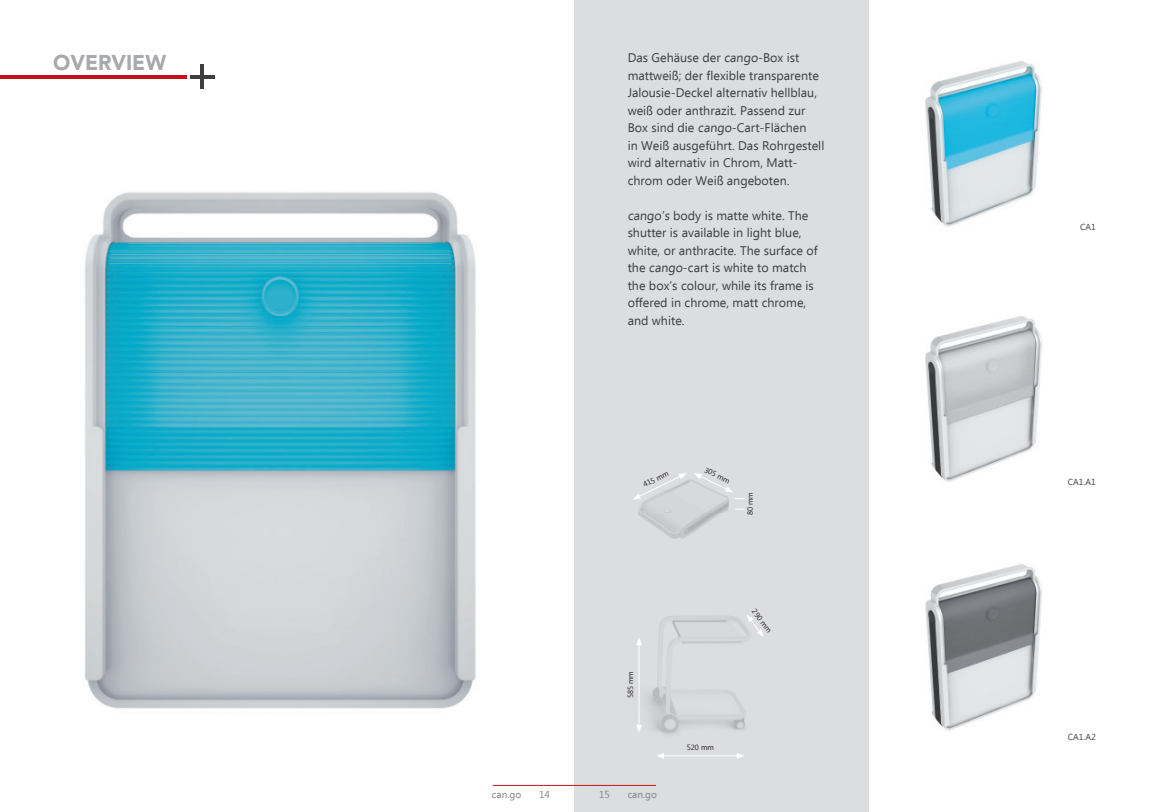
<style>
.page{position:relative;width:1149px;height:812px;background:#fff}
.page>*{position:absolute;margin:0;border:0;box-sizing:border-box;transform-origin:0 0}
.t1{font:900 21.25px "Avenir LT";color:#a8a9ad}
.t2{font:12.5px/17.5px "Ebrima";color:#3e3e3f}
.t3{font:10px "Ebrima";color:#808285}
.t4{font:8.75px "Ebrima";color:#3e3e3f}
.t5{font:7.5px "Ebrima";color:#231f20}
</style>
<div class="page">
<img style="left:85px;top:192px;width:391px;height:517px">
<div style="left:574px;top:0;width:294px;height:811px;background:#dcdddf"></div>
<img style="left:633px;top:479px;width:100px;height:60px">
<img style="left:637px;top:616px;width:109px;height:138px">
<svg style="left:693px;top:473px;width:40px;height:19px"></svg>
<svg style="left:746px;top:615px;width:17px;height:22px"></svg>
<svg style="left:633px;top:473px;width:53px;height:26px"></svg>
<img style="left:925px;top:60px;width:117px;height:167px">
<img style="left:925px;top:315px;width:117px;height:167px">
<img style="left:925px;top:564px;width:117px;height:167px">
<hr style="left:661px;top:755px;width:77px;height:1px;background:#fff">
<svg style="left:656px;top:753px;width:7px;height:5px"></svg>
<svg style="left:736px;top:753px;width:8px;height:5px"></svg>
<hr style="left:638px;top:643px;width:1px;height:83px;background:#fff">
<svg style="left:636px;top:724px;width:5px;height:8px"></svg>
<svg style="left:636px;top:637px;width:5px;height:8px"></svg>
<hr style="left:0;top:75px;width:186px;height:4px;background:#c4121a">
<hr style="left:190px;top:75px;width:24px;height:4px;background:#3e3e3f">
<hr style="left:200px;top:64px;width:4px;height:25px;background:#3e3e3f">
<hr style="left:493px;top:785px;width:163px;height:1px;background:#c4121a">
<h1 class="t1" style="left:53px;top:50px;width:114px">OVERVIEW</h1>
<p class="t2" style="left:627px;top:50px;width:198px">Das Gehäuse der cango-Box ist mattweiß; der flexible transparente Jalousie-Deckel alternativ hellblau, weiß oder anthrazit. Passend zur Box sind die cango-Cart-Flächen<br>in Weiß ausgeführt. Das Rohrgestell wird alternativ in Chrom, Matt&shy;chrom oder Weiß angeboten.</p>
<p class="t2" style="left:627px;top:207px;width:191px">cango’s body is matte white. The shutter is available in light blue, white, or anthracite. The surface of the cango-cart is white to match the box’s colour, while its frame is offered in chrome, matt chrome, and white.</p>
<p class="t5" style="left:641px;top:480px;width:29px;rotate:-26deg">415 mm</p>
<p class="t5" style="left:707px;top:464px;width:29px;rotate:26deg">305 mm</p>
<p class="t5" style="left:744px;top:515px;width:25px;rotate:-90deg">80 mm</p>
<p class="t5" style="left:625px;top:698px;width:29px;rotate:-90deg">585 mm</p>
<p class="t3" style="left:492px;top:787px;width:31px">can.go</p>
<p class="t3" style="left:539px;top:787px;width:12px">14</p>
<p class="t3" style="left:599px;top:787px;width:12px">15</p>
<p class="t3" style="left:627px;top:787px;width:31px">can.go</p>
<p class="t5" style="left:686px;top:742px;width:29px">520 mm</p>
<p class="t5" style="left:757px;top:606px;width:29px;rotate:53deg">290 mm</p>
<p class="t4" style="left:1079px;top:220px;width:17px">CA1</p>
<p class="t4" style="left:1067px;top:475px;width:30px">CA1.A1</p>
<p class="t4" style="left:1067px;top:731px;width:30px">CA1.A2</p>
</div>
